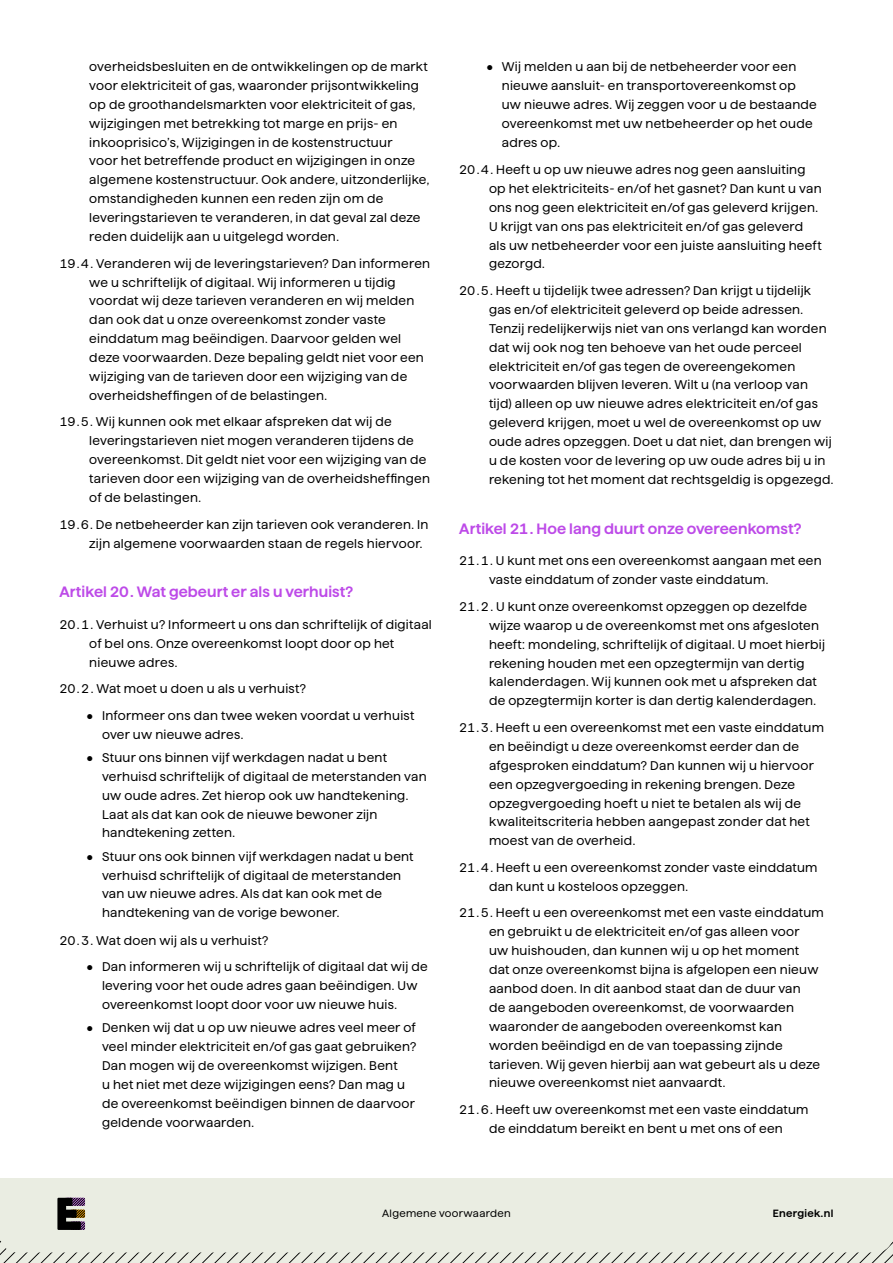
<style>
.page{position:relative;width:893px;height:1263px;background:#fff}
.page>*{position:absolute;margin:0;border:0;box-sizing:border-box;transform-origin:0 0}
.t1{font:600 15px "Haffer SQXH";letter-spacing:.005em;color:#bd4ae8}
.t2{font:12.6px/18.9px "Haffer SQXH";letter-spacing:.025em;color:#000}
.t3{font:10.5px "Haffer XH";letter-spacing:.03em;color:#000}
.t4{font:600 10.5px "Haffer SQXH";letter-spacing:.03em;color:#000}
</style>
<div class="page">
<div style="left:0;top:1178px;width:893px;height:57px;background:#eaede2"></div>
<svg style="left:0;top:1197px;width:893px;height:66px"></svg>
<p class="t2" style="left:89px;top:56px;width:341px">overheidsbesluiten en de ontwikkelingen op de markt voor elektriciteit of gas, waaronder prijsontwikkeling op de groothandelsmarkten voor elektriciteit of gas, wijzigingen met betrekking tot marge en prijs- en inkooprisico’s, Wijzigingen in de kostenstructuur<br>voor het betreffende product en wijzigingen in onze algemene kostenstructuur. Ook andere, uitzonderlijke, omstandigheden kunnen een reden zijn om de leveringstarieven te veranderen, in dat geval zal deze reden duidelijk aan u uitgelegd worden.</p>
<p class="t2" style="left:89px;top:253px;width:342px;text-indent:-30px">19.4.Veranderen wij de leveringstarieven? Dan informeren we u schriftelijk of digitaal. Wij informeren u tijdig voordat wij deze tarieven veranderen en wij melden dan ook dat u onze overeenkomst zonder vaste einddatum mag beëindigen. Daarvoor gelden wel deze voorwaarden. Deze bepaling geldt niet voor een wijziging van de tarieven door een wijziging van de overheidsheffingen of de belastingen.</p>
<p class="t2" style="left:89px;top:411px;width:342px;text-indent:-30px">19.5.Wij kunnen ook met elkaar afspreken dat wij de leveringstarieven niet mogen veranderen tijdens de overeenkomst. Dit geldt niet voor een wijziging van de tarieven door een wijziging van de overheidsheffingen of de belastingen.</p>
<p class="t2" style="left:89px;top:514px;width:341px;text-indent:-30px">19.6.De netbeheerder kan zijn tarieven ook veranderen. In zijn algemene voorwaarden staan de regels hiervoor.</p>
<p class="t1" style="left:60px;top:581px;width:295px">Artikel 20.Wat gebeurt er als u verhuist?</p>
<p class="t2" style="left:89px;top:614px;width:344px;text-indent:-30px">20.1.Verhuist u? Informeert u ons dan schriftelijk of digitaal of bel ons. Onze overeenkomst loopt door op het nieuwe adres.</p>
<p class="t2" style="left:60px;top:678px;width:248px">20.2.Wat moet u doen u als u verhuist?</p>
<p class="t2" style="left:102px;top:705px;width:314px;text-indent:-15px">• Informeer ons dan twee weken voordat u verhuist over uw nieuwe adres.</p>
<p class="t2" style="left:102px;top:747px;width:326px;text-indent:-15px">• Stuur ons binnen vijf werkdagen nadat u bent verhuisd schriftelijk of digitaal de meterstanden van uw oude adres. Zet hierop ook uw handtekening.<br>Laat als dat kan ook de nieuwe bewoner zijn handtekening zetten.</p>
<p class="t2" style="left:102px;top:846px;width:313px;text-indent:-15px">• Stuur ons ook binnen vijf werkdagen nadat u bent verhuisd schriftelijk of digitaal de meterstanden van uw nieuwe adres. Als dat kan ook met de handtekening van de vorige bewoner.</p>
<p class="t2" style="left:60px;top:930px;width:210px">20.3.Wat doen wij als u verhuist?</p>
<p class="t2" style="left:102px;top:956px;width:327px;text-indent:-15px">• Dan informeren wij u schriftelijk of digitaal dat wij de levering voor het oude adres gaan beëindigen. Uw overeenkomst loopt door voor uw nieuwe huis.</p>
<p class="t2" style="left:102px;top:1017px;width:316px;text-indent:-15px">• Denken wij dat u op uw nieuwe adres veel meer of veel minder elektriciteit en/of gas gaat gebruiken?<br>Dan mogen wij de overeenkomst wijzigen. Bent<br>u het niet met deze wijzigingen eens? Dan mag u de overeenkomst beëindigen binnen de daarvoor geldende voorwaarden.</p>
<p class="t2" style="left:502px;top:56px;width:317px;text-indent:-15px">• Wij melden u aan bij de netbeheerder voor een nieuwe aansluit- en transportovereenkomst op uw nieuwe adres. Wij zeggen voor u de bestaande overeenkomst met uw netbeheerder op het oude adres op.</p>
<p class="t2" style="left:489px;top:159px;width:334px;text-indent:-30px">20.4.Heeft u op uw nieuwe adres nog geen aansluiting op het elektriciteits- en/of het gasnet? Dan kunt u van ons nog geen elektriciteit en/of gas geleverd krijgen.<br>U krijgt van ons pas elektriciteit en/of gas geleverd als uw netbeheerder voor een juiste aansluiting heeft gezorgd.</p>
<p class="t2" style="left:489px;top:280px;width:346px;text-indent:-30px">20.5.Heeft u tijdelijk twee adressen? Dan krijgt u tijdelijk gas en/of elektriciteit geleverd op beide adressen.<br>Tenzij redelijkerwijs niet van ons verlangd kan worden dat wij ook nog ten behoeve van het oude perceel elektriciteit en/of gas tegen de overeengekomen voorwaarden blijven leveren. Wilt u (na verloop van tijd) alleen op uw nieuwe adres elektriciteit en/of gas geleverd krijgen, moet u wel de overeenkomst op uw oude adres opzeggen. Doet u dat niet, dan brengen wij u de kosten voor de levering op uw oude adres bij u in rekening tot het moment dat rechtsgeldig is opgezegd.</p>
<p class="t1" style="left:459px;top:517px;width:344px">Artikel 21.Hoe lang duurt onze overeenkomst?</p>
<p class="t2" style="left:489px;top:550px;width:334px;text-indent:-30px">21.1.U kunt met ons een overeenkomst aangaan met een vaste einddatum of zonder vaste einddatum.</p>
<p class="t2" style="left:489px;top:596px;width:337px;text-indent:-30px">21.2.U kunt onze overeenkomst opzeggen op dezelfde wijze waarop u de overeenkomst met ons afgesloten heeft: mondeling, schriftelijk of digitaal. U moet hierbij rekening houden met een opzegtermijn van dertig kalenderdagen. Wij kunnen ook met u afspreken dat de opzegtermijn korter is dan dertig kalenderdagen.</p>
<p class="t2" style="left:489px;top:717px;width:336px;text-indent:-30px">21.3.Heeft u een overeenkomst met een vaste einddatum en beëindigt u deze overeenkomst eerder dan de afgesproken einddatum? Dan kunnen wij u hiervoor een opzegvergoeding in rekening brengen. Deze opzegvergoeding hoeft u niet te betalen als wij de kwaliteitscriteria hebben aangepast zonder dat het moest van de overheid.</p>
<p class="t2" style="left:489px;top:857px;width:330px;text-indent:-30px">21.4.Heeft u een overeenkomst zonder vaste einddatum dan kunt u kosteloos opzeggen.</p>
<p class="t2" style="left:489px;top:902px;width:336px;text-indent:-30px">21.5.Heeft u een overeenkomst met een vaste einddatum en gebruikt u de elektriciteit en/of gas alleen voor<br>uw huishouden, dan kunnen wij u op het moment<br>dat onze overeenkomst bijna is afgelopen een nieuw aanbod doen. In dit aanbod staat dan de duur van<br>de aangeboden overeenkomst, de voorwaarden waaronder de aangeboden overeenkomst kan worden beëindigd en de van toepassing zijnde tarieven. Wij geven hierbij aan wat gebeurt als u deze nieuwe overeenkomst niet aanvaardt.</p>
<p class="t2" style="left:459px;top:1099px;width:351px;text-align:center">21.6.Heeft uw overeenkomst met een vaste einddatum de einddatum bereikt en bent u met ons of een</p>
<p class="t3" style="left:382px;top:1206px;width:130px">Algemene voorwaarden</p>
<p class="t4" style="left:773px;top:1206px;width:62px">Energiek.nl</p>
</div>
